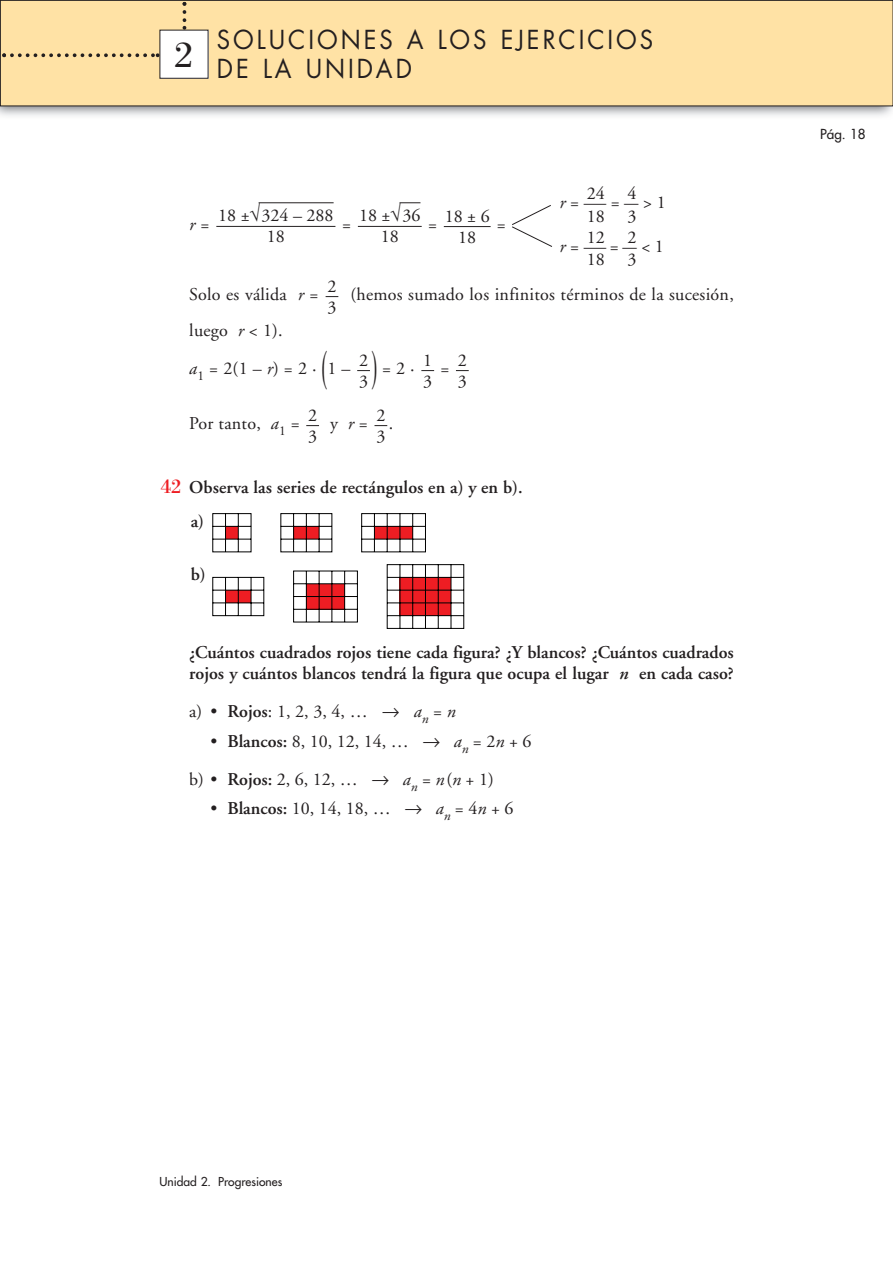
<style>
.page{position:relative;width:893px;height:1263px;background:#fff}
.page>*{position:absolute;margin:0;border:0;box-sizing:border-box;transform-origin:0 0}
.t1{font:37.5px "Bodoni";color:#231f20}
.t2{font:25.5px/28.5px "Futura";letter-spacing:.125em;color:#231f20;scale:.94 1}
.t3{font:18px/21px "Adobe Garamond";letter-spacing:.015em;color:#231f20}
.t4{font:600 18px/21px "Adobe Garamond";color:#231f20}
.t5{font:italic 18px "Adobe Garamond";color:#231f20}
.t6{font:13.5px "Futura";color:#231f20}
.t7{font:12px "Futura";color:#231f20}
.s1{font-style:normal}
.s2{font-style:italic}
.s3{font-family:"Bodoni";font-weight:400;font-size:21px;color:#ee1d23}
.s4{font-weight:600}
</style>
<div class="page">
<svg style="left:374px;top:425px;width:13px;height:1px"></svg>
<svg style="left:306px;top:425px;width:13px;height:1px"></svg>
<svg style="left:456px;top:370px;width:12px;height:1px"></svg>
<svg style="left:421px;top:370px;width:13px;height:1px"></svg>
<svg style="left:325px;top:296px;width:13px;height:1px"></svg>
<hr style="left:444px;top:226px;width:46px;height:1px;background:#231f20">
<svg style="left:399px;top:202px;width:21px;height:1px"></svg>
<hr style="left:358px;top:226px;width:63px;height:1px;background:#231f20">
<hr style="left:258px;top:202px;width:75px;height:1px;background:#231f20">
<hr style="left:216px;top:226px;width:119px;height:1px;background:#231f20">
<img style="left:0;top:106px;width:892px;height:10px">
<div style="left:0;top:0;width:892px;height:106px;background:#ffe2a5"></div>
<div style="left:0;top:0;width:892px;height:106px;border:1px solid #231f20"></div>
<svg style="left:2px;top:53px;width:157px;height:4px"></svg>
<svg style="left:182px;top:2px;width:4px;height:28px"></svg>
<div style="left:160px;top:30px;width:48px;height:48px;background:#fff"></div>
<svg style="left:512px;top:205px;width:40px;height:42px"></svg>
<svg style="left:212px;top:513px;width:252px;height:116px"></svg>
<svg style="left:357px;top:370px;width:13px;height:2px"></svg>
<h1 class="t1" style="left:175px;top:41px;width:20px">2</h1>
<h1 class="t1" style="left:175px;top:41px;width:20px">1</h1>
<h2 class="t2" style="left:217px;top:28px;width:465px">SOLUCIONES A LOS EJERCICIOS<br>DE LA UNIDAD</h2>
<p class="t3" style="left:218px;top:206px;width:117px;text-align:center">18 ±√324 – 288<br>18</p>
<p class="t3" style="left:359px;top:206px;width:63px;text-align:center">18 ±√36<br>18</p>
<p class="t3" style="left:444px;top:207px;width:46px;text-align:center">18 ± 6<br>18</p>
<p class="t5" style="left:189px;top:217px;width:22px">r <span class="s1">=</span></p>
<p class="t3" style="left:342px;top:216px;width:10px">=</p>
<p class="t3" style="left:428px;top:216px;width:10px">=</p>
<p class="t3" style="left:497px;top:216px;width:10px">=</p>
<p class="t3" style="left:586px;top:185px;width:19px">24</p>
<p class="t3" style="left:627px;top:185px;width:10px">4</p>
<p class="t3" style="left:586px;top:198px;width:80px;line-height:13.5px;text-indent:-27px"><span class="s2">r</span>= —= —&gt; 1<br>18</p>
<p class="t3" style="left:627px;top:207px;width:10px">3</p>
<p class="t3" style="left:586px;top:228px;width:19px">12</p>
<p class="t3" style="left:627px;top:228px;width:10px">2</p>
<p class="t3" style="left:586px;top:241px;width:79px;line-height:13.5px;text-indent:-27px"><span class="s2">r</span>= —=—&lt; 1<br>18</p>
<p class="t3" style="left:627px;top:251px;width:10px">3</p>
<p class="t3" style="left:327px;top:277px;width:10px">2<br>3</p>
<p class="t3" style="left:189px;top:286px;width:131px">Solo es válida <span class="s2">r</span> =</p>
<p class="t3" style="left:350px;top:286px;width:385px">(hemos sumado los infinitos términos de la sucesión,</p>
<p class="t3" style="left:189px;top:313px;width:163px;line-height:38px">luego <span class="s2">r</span> &lt; 1).<br><span class="s2">a</span><sub>1</sub> = 2(1 – <span class="s2">r</span>) = 2 · 1 –</p>
<p class="t3" style="left:359px;top:351px;width:10px">2<br>3</p>
<p class="t3" style="left:423px;top:351px;width:10px">1<br>3</p>
<p class="t3" style="left:458px;top:351px;width:10px">2<br>3</p>
<p class="t3" style="left:382px;top:360px;width:34px">= 2 ·</p>
<p class="t3" style="left:440px;top:360px;width:10px">=</p>
<p class="t3" style="left:308px;top:406px;width:10px">2<br>3</p>
<p class="t3" style="left:376px;top:406px;width:10px">2<br>3</p>
<p class="t3" style="left:189px;top:415px;width:112px">Por tanto, <span class="s2">a</span><sub>1</sub> =</p>
<p class="t3" style="left:330px;top:415px;width:65px">y <span class="s2">r</span> = .</p>
<p class="t4" style="left:161px;top:478px;width:363px"><span class="s3">42</span> Observa las series de rectángulos en a) y en b).</p>
<p class="t4" style="left:191px;top:513px;width:15px">a)</p>
<p class="t4" style="left:191px;top:565px;width:16px">b)</p>
<p class="t4" style="left:189px;top:644px;width:546px">¿Cuántos cuadrados rojos tiene cada figura? ¿Y blancos? ¿Cuántos cuadrados rojos y cuántos blancos tendrá la figura que ocupa el lugar <span class="s2">n</span> en cada caso?</p>
<p class="t3" style="left:189px;top:703px;width:268px">a) • <span class="s4">Rojos</span>: 1, 2, 3, 4, … → <span class="s2">a</span><sub>n</sub> = <span class="s2">n</span></p>
<p class="t3" style="left:189px;top:724px;width:344px;line-height:38px;text-indent:21px">• <span class="s4">Blancos:</span> 8, 10, 12, 14, … → <span class="s2">a</span><sub>n</sub> = 2<span class="s2">n</span> + 6 b) • <span class="s4">Rojos:</span> 2, 6, 12, … → <span class="s2">a</span><sub>n</sub> = <span class="s2">n</span>(<span class="s2">n</span> + 1)</p>
<p class="t3" style="left:210px;top:800px;width:304px">• <span class="s4">Blancos:</span> 10, 14, 18, … → <span class="s2">a</span><sub>n</sub> = 4<span class="s2">n</span> + 6</p>
<p class="t6" style="left:820px;top:128px;width:47px">Pág. 18</p>
<p class="t7" style="left:159px;top:1176px;width:124px">Unidad 2. Progresiones</p>
</div>
